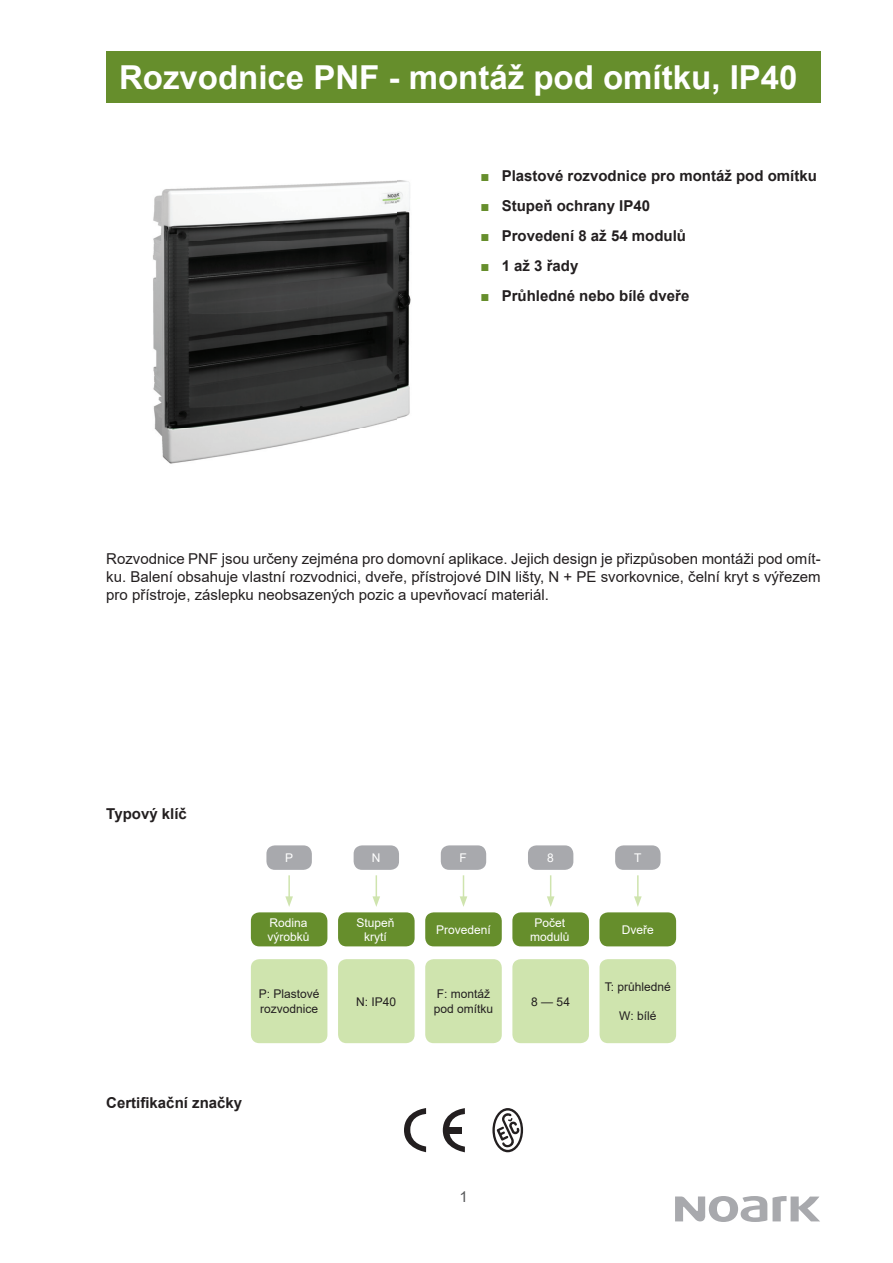
<style>
.page{position:relative;width:893px;height:1263px;background:#fff}
.page>*{position:absolute;margin:0;border:0;box-sizing:border-box;transform-origin:0 0}
.t1{font:700 33px "Arial";color:#fff}
.t2{font:15px/18px "Arial";color:#231f20;text-align:justify}
.t3{font:700 15px "Arial";color:#231f20}
.t4{font:15px "Arial";color:#57585a}
.t5{font:12px/14.4px "Arial";color:#231f20}
.t6{font:12px/14.4px "Arial";color:#fff;text-align:center}
.s1{color:#668e2c}
</style>
<div class="page">
<svg style="left:675px;top:1196px;width:145px;height:26px"></svg>
<div style="left:106px;top:51px;width:715px;height:51px;background:#668e2c"></div>
<img style="left:153px;top:180px;width:258px;height:284px">
<div style="left:266px;top:845px;width:46px;height:25px;background:#a8a9ad;border-radius:9px"></div>
<div style="left:251px;top:912px;width:76px;height:34px;background:#668e2c;border-radius:9px"></div>
<div style="left:251px;top:959px;width:76px;height:84px;background:#cfe4ae;border-radius:9px"></div>
<hr style="left:288px;top:875px;width:2px;height:24px;background:#cfe4ae">
<svg style="left:285px;top:896px;width:8px;height:11px"></svg>
<div style="left:354px;top:845px;width:45px;height:25px;background:#a8a9ad;border-radius:9px"></div>
<div style="left:338px;top:912px;width:77px;height:34px;background:#668e2c;border-radius:9px"></div>
<div style="left:338px;top:959px;width:77px;height:84px;background:#cfe4ae;border-radius:9px"></div>
<svg style="left:372px;top:875px;width:8px;height:32px"></svg>
<div style="left:528px;top:845px;width:45px;height:25px;background:#a8a9ad;border-radius:9px"></div>
<div style="left:512px;top:912px;width:77px;height:34px;background:#668e2c;border-radius:9px"></div>
<div style="left:512px;top:959px;width:77px;height:84px;background:#cfe4ae;border-radius:9px"></div>
<svg style="left:547px;top:875px;width:7px;height:32px"></svg>
<div style="left:615px;top:845px;width:46px;height:25px;background:#a8a9ad;border-radius:9px"></div>
<div style="left:600px;top:912px;width:76px;height:34px;background:#668e2c;border-radius:9px"></div>
<div style="left:600px;top:959px;width:76px;height:84px;background:#cfe4ae;border-radius:9px"></div>
<hr style="left:637px;top:875px;width:2px;height:24px;background:#cfe4ae">
<svg style="left:634px;top:896px;width:8px;height:11px"></svg>
<div style="left:441px;top:845px;width:45px;height:25px;background:#a8a9ad;border-radius:9px"></div>
<div style="left:425px;top:912px;width:77px;height:34px;background:#668e2c;border-radius:9px"></div>
<div style="left:425px;top:959px;width:77px;height:84px;background:#cfe4ae;border-radius:9px"></div>
<svg style="left:460px;top:875px;width:7px;height:32px"></svg>
<svg style="left:492px;top:1108px;width:31px;height:44px"></svg>
<svg style="left:404px;top:1108px;width:22px;height:44px"></svg>
<svg style="left:443px;top:1108px;width:22px;height:44px"></svg>
<div style="left:447px;top:1127px;width:15px;height:6px;background:#231f20"></div>
<h1 class="t1" style="left:119px;top:54px;width:680px">Rozvodnice PNF - montáž pod omítku, IP40</h1>
<p class="t3" style="left:480px;top:165px;width:338px"><span class="s1">■</span> Plastové rozvodnice pro montáž pod omítku</p>
<p class="t3" style="left:480px;top:195px;width:171px"><span class="s1">■</span> Stupeň ochrany IP40</p>
<p class="t3" style="left:480px;top:225px;width:207px"><span class="s1">■</span> Provedení 8 až 54 modulů</p>
<p class="t3" style="left:480px;top:255px;width:99px"><span class="s1">■</span> 1 až 3 řady</p>
<p class="t3" style="left:480px;top:286px;width:210px"><span class="s1">■</span> Průhledné nebo bílé dveře</p>
<p class="t2" style="left:106px;top:549px;width:716px">Rozvodnice PNF jsou určeny zejména pro domovní aplikace. Jejich design je přizpůsoben montáži pod omít&shy;ku. Balení obsahuje vlastní rozvodnici, dveře, přístrojové DIN lišty, N + PE svorkovnice, čelní kryt s výřezem pro přístroje, záslepku neobsazených pozic a upevňovací materiál.</p>
<p class="t3" style="left:106px;top:803px;width:82px">Typový klíč</p>
<p class="t6" style="left:285px;top:850px;width:10px">P</p>
<p class="t6" style="left:267px;top:915px;width:44px;text-align:left">Rodina výrobků</p>
<p class="t5" style="left:259px;top:987px;width:62px">P: Plastové rozvodnice</p>
<p class="t3" style="left:106px;top:1092px;width:137px">Certifikační značky</p>
<p class="t6" style="left:372px;top:850px;width:10px">N</p>
<p class="t6" style="left:357px;top:915px;width:40px">Stupeň krytí</p>
<p class="t5" style="left:356px;top:994px;width:42px">N: IP40</p>
<p class="t6" style="left:460px;top:850px;width:9px">F</p>
<p class="t6" style="left:436px;top:922px;width:56px">Provedení</p>
<p class="t5" style="left:434px;top:987px;width:61px">F: montáž pod omítku</p>
<p class="t6" style="left:547px;top:850px;width:8px">8</p>
<p class="t6" style="left:530px;top:915px;width:41px">Počet modulů</p>
<p class="t5" style="left:531px;top:994px;width:40px">8 — 54</p>
<p class="t6" style="left:634px;top:850px;width:9px">T</p>
<p class="t6" style="left:622px;top:922px;width:34px">Dveře</p>
<p class="t5" style="left:605px;top:980px;width:68px">T: průhledné</p>
<p class="t5" style="left:619px;top:1008px;width:39px">W: bílé</p>
<p class="t4" style="left:459px;top:1186px;width:10px">1</p>
</div>
